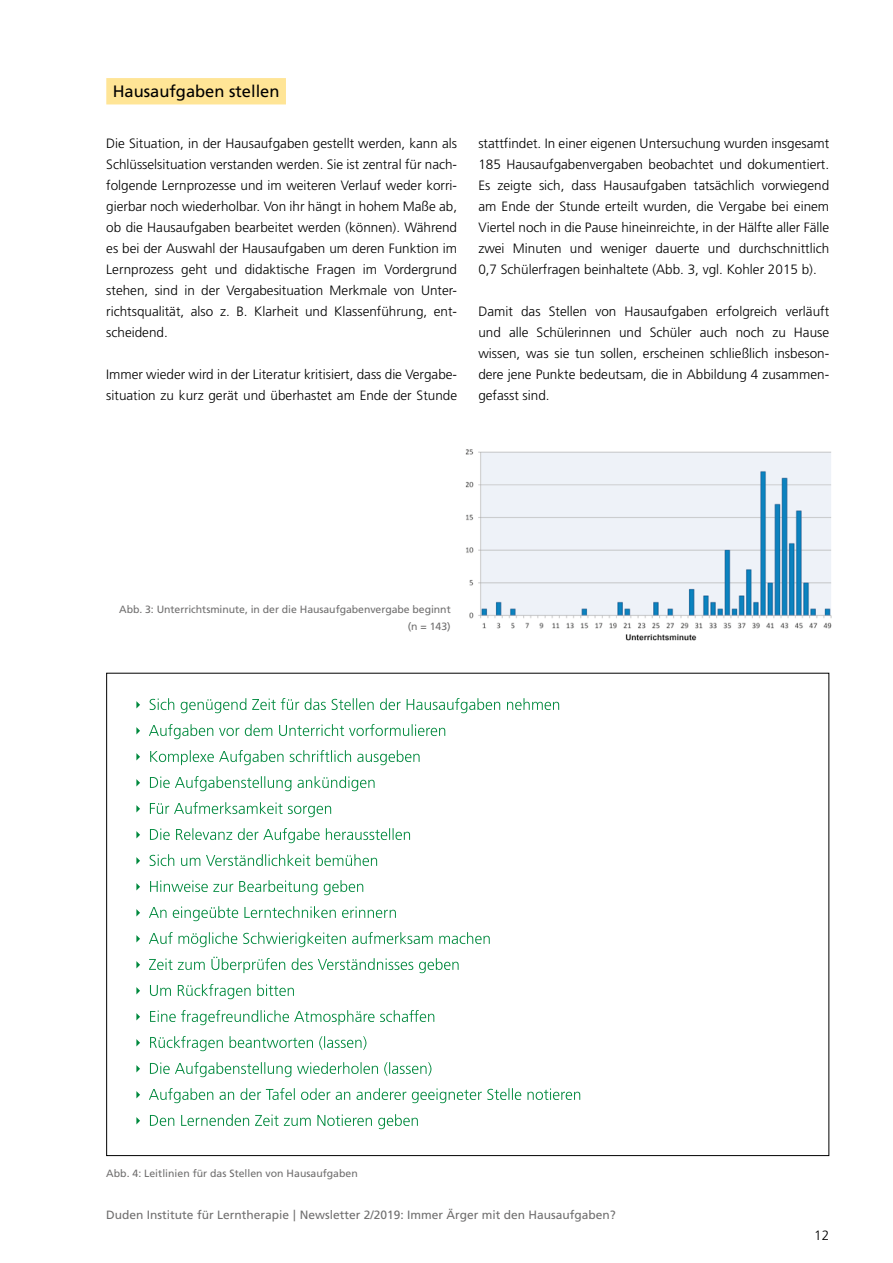
<style>
.page{position:relative;width:893px;height:1263px;background:#fff}
.page>*{position:absolute;margin:0;border:0;box-sizing:border-box;transform-origin:0 0}
.t1{font:16.5px "DP Frutiger";color:#000}
.t2{font:300 13.5px/21px "DP Frutiger";color:#000;text-align:justify}
.t3{font:12px "DP Frutiger";color:#706f6f}
.t4{font:10.5px/16.5px "DP Frutiger";letter-spacing:-.005em;color:#706f6f;text-align:right}
</style>
<div class="page">
<div style="left:106px;top:78px;width:180px;height:26px;background:#ffe596"></div>
<img style="left:465px;top:449px;width:367px;height:192px">
<svg style="left:150px;top:1114px;width:268px;height:15px"></svg>
<svg style="left:149px;top:1088px;width:431px;height:15px"></svg>
<svg style="left:150px;top:1062px;width:281px;height:15px"></svg>
<svg style="left:150px;top:1036px;width:216px;height:15px"></svg>
<svg style="left:150px;top:1010px;width:284px;height:15px"></svg>
<svg style="left:150px;top:984px;width:144px;height:15px"></svg>
<svg style="left:149px;top:957px;width:310px;height:16px"></svg>
<svg style="left:149px;top:932px;width:341px;height:15px"></svg>
<svg style="left:149px;top:906px;width:247px;height:15px"></svg>
<svg style="left:150px;top:880px;width:213px;height:15px"></svg>
<svg style="left:150px;top:854px;width:227px;height:12px"></svg>
<svg style="left:150px;top:828px;width:260px;height:15px"></svg>
<svg style="left:150px;top:802px;width:181px;height:15px"></svg>
<svg style="left:150px;top:776px;width:225px;height:15px"></svg>
<svg style="left:150px;top:750px;width:270px;height:15px"></svg>
<svg style="left:149px;top:724px;width:296px;height:15px"></svg>
<svg style="left:150px;top:698px;width:409px;height:15px"></svg>
<svg style="left:136px;top:701px;width:4px;height:7px"></svg>
<svg style="left:136px;top:727px;width:4px;height:7px"></svg>
<svg style="left:136px;top:753px;width:4px;height:7px"></svg>
<svg style="left:136px;top:779px;width:4px;height:7px"></svg>
<svg style="left:136px;top:805px;width:4px;height:7px"></svg>
<svg style="left:136px;top:831px;width:4px;height:7px"></svg>
<svg style="left:136px;top:857px;width:4px;height:7px"></svg>
<svg style="left:136px;top:883px;width:4px;height:7px"></svg>
<svg style="left:136px;top:909px;width:4px;height:7px"></svg>
<svg style="left:136px;top:935px;width:4px;height:7px"></svg>
<svg style="left:136px;top:961px;width:4px;height:7px"></svg>
<svg style="left:136px;top:987px;width:4px;height:7px"></svg>
<svg style="left:136px;top:1013px;width:4px;height:7px"></svg>
<svg style="left:136px;top:1039px;width:4px;height:7px"></svg>
<svg style="left:136px;top:1065px;width:4px;height:7px"></svg>
<svg style="left:136px;top:1091px;width:4px;height:7px"></svg>
<svg style="left:136px;top:1117px;width:4px;height:7px"></svg>
<p class="t1" style="left:113px;top:82px;width:168px">Hausaufgaben stellen</p>
<p class="t2" style="left:106px;top:133px;width:352px">Die Situation, in der Hausaufgaben gestellt werden, kann als Schlüsselsituation verstanden werden. Sie ist zentral für nach&shy;folgende Lernprozesse und im weiteren Verlauf weder korri&shy;gierbar noch wiederholbar. Von ihr hängt in hohem Maße ab, ob die Hausaufgaben bearbeitet werden (können). Während es bei der Auswahl der Hausaufgaben um deren Funktion im Lernprozess geht und didaktische Fragen im Vordergrund stehen, sind in der Vergabesituation Merkmale von Unter&shy;richtsqualität, also z. B. Klarheit und Klassenführung, ent&shy;scheidend.</p>
<p class="t2" style="left:106px;top:364px;width:352px">Immer wieder wird in der Literatur kritisiert, dass die Vergabe&shy;situation zu kurz gerät und überhastet am Ende der Stunde</p>
<p class="t2" style="left:478px;top:133px;width:352px">stattfindet. In einer eigenen Untersuchung wurden insgesamt 185 Hausaufgabenvergaben beobachtet und dokumentiert.<br>Es zeigte sich, dass Hausaufgaben tatsächlich vorwiegend am Ende der Stunde erteilt wurden, die Vergabe bei einem Viertel noch in die Pause hineinreichte, in der Hälfte aller Fälle zwei Minuten und weniger dauerte und durchschnittlich 0,7 Schülerfragen beinhaltete (Abb. 3, vgl. Kohler 2015 b).</p>
<p class="t2" style="left:478px;top:301px;width:352px">Damit das Stellen von Hausaufgaben erfolgreich verläuft und alle Schülerinnen und Schüler auch noch zu Hause wissen, was sie tun sollen, erscheinen schließlich insbeson&shy;dere jene Punkte bedeutsam, die in Abbildung 4 zusammen&shy;gefasst sind.</p>
<p class="t4" style="left:119px;top:602px;width:333px">Abb. 3: Unterrichtsminute, in der die Hausaufgabenvergabe beginnt (n = 143)</p>
<p class="t4" style="left:106px;top:1165px;width:253px">Abb. 4: Leitlinien für das Stellen von Hausaufgaben</p>
<p class="t3" style="left:106px;top:1208px;width:511px">Duden Institute für Lerntherapie | Newsletter 2/2019: Immer Ärger mit den Hausaufgaben?</p>
<p class="t2" style="left:814px;top:1225px;width:17px">12</p>
</div>
